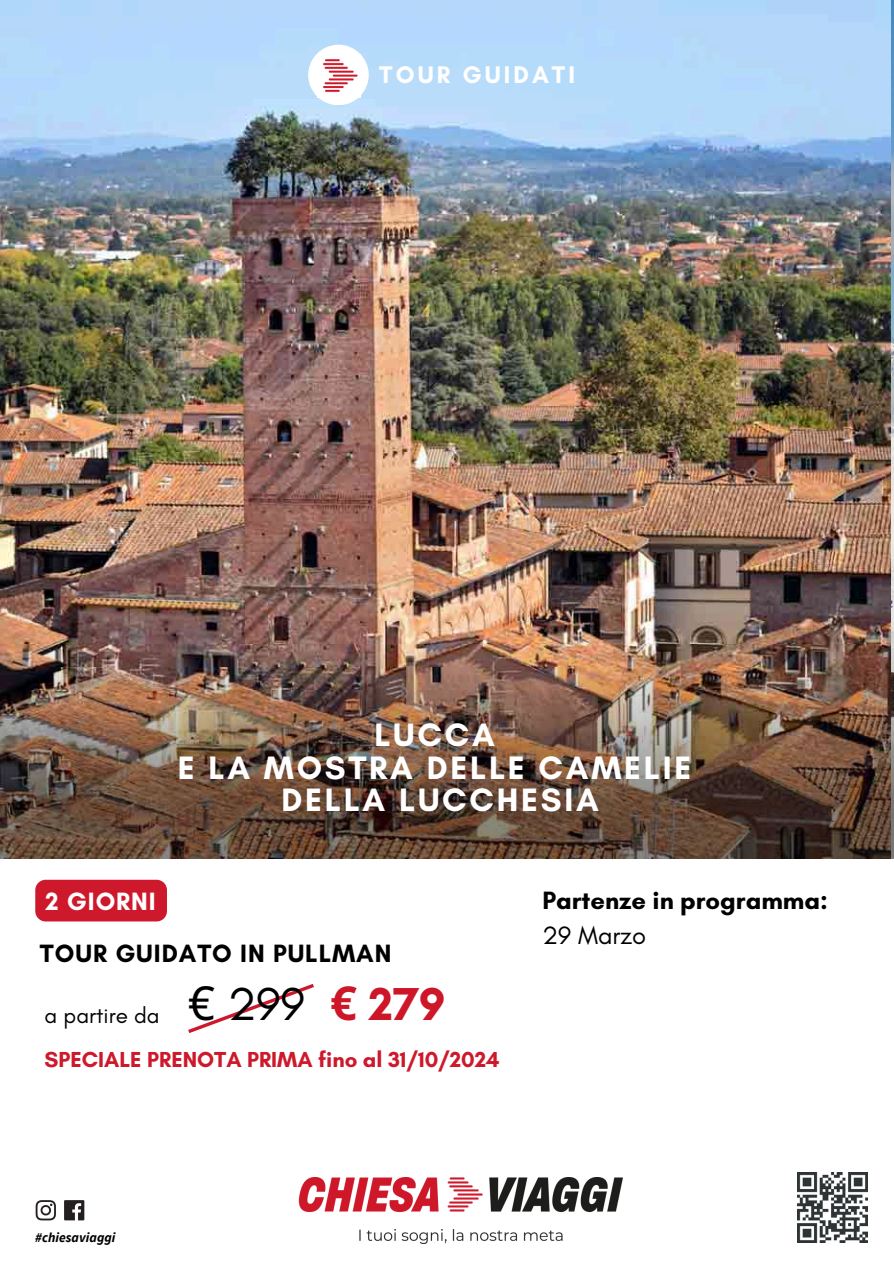
<style>
.page{position:relative;width:894px;height:1264px;background:#fff}
.page>*{position:absolute;margin:0;border:0;box-sizing:border-box;transform-origin:0 0}
.t1{font:46.95px "Glacial Indifference";color:#000}
.t2{font:700 33px/32.7px "Glacial Indifference";letter-spacing:.085em;color:#fff;text-align:center}
.t3{font:700 25.5px/34.8px "Glacial Indifference";color:#000}
.t4{font:700 25.5px "Glacial Indifference";letter-spacing:.02em;color:#000}
.t5{font:700 25.5px "Glacial Indifference";letter-spacing:.035em;color:#fff}
.t6{font:700 24.6px "Glacial Indifference";letter-spacing:.125em;color:#fff}
.t7{font:22.5px "Glacial Indifference";color:#000}
.t8{font:700 22.2px "Glacial Indifference";color:#ce192c}
.t9{font:italic 700 13.5px "Source Sans Pro";letter-spacing:.005em;color:#000}
.s1{font-family:"Noto Sans"}
.s2{font-family:"Noto Sans";font-weight:700;color:#cd1729}
.s3{font-weight:700;color:#cd1729}
.s4{font-weight:400}
</style>
<div class="page">
<img style="left:298px;top:1177px;width:324px;height:65px">
<img style="left:35px;top:1200px;width:50px;height:21px">
<img style="left:797px;top:1172px;width:70px;height:70px">
<img style="left:0;top:0;width:890px;height:355px">
<img style="left:0;top:355px;width:893px;height:503px">
<div style="left:308px;top:45px;width:60px;height:60px;background:#fff;border-radius:50%"></div>
<img style="left:317px;top:59px;width:43px;height:39px">
<div style="left:35px;top:879px;width:132px;height:42px;background:#ce192c"></div>
<svg style="left:188px;top:984px;width:126px;height:49px"></svg>
<h2 class="t6" style="left:379px;top:60px;width:197px">TOUR GUIDATI</h2>
<h3 class="t2" style="left:178px;top:718px;width:515px">LUCCA<br>E LA MOSTRA DELLE CAMELIE<br>DELLA LUCCHESIA</h3>
<h4 class="t5" style="left:45px;top:885px;width:112px">2 GIORNI</h4>
<h3 class="t4" style="left:40px;top:937px;width:353px">TOUR GUIDATO IN PULLMAN</h3>
<p class="t1" style="left:188px;top:975px;width:259px"><span class="s1">€</span> 299 <span class="s2">€</span> <span class="s3">279</span></p>
<p class="t7" style="left:45px;top:1001px;width:117px">a partire da</p>
<p class="t8" style="left:45px;top:1046px;width:456px">SPECIALE PRENOTA PRIMA fino al 31/10/2024</p>
<p class="t3" style="left:542px;top:883px;width:287px">Partenze in programma:<br><span class="s4">29 Marzo</span></p>
<h6 class="t9" style="left:35px;top:1228px;width:82px">#chiesaviaggi</h6>
</div>
